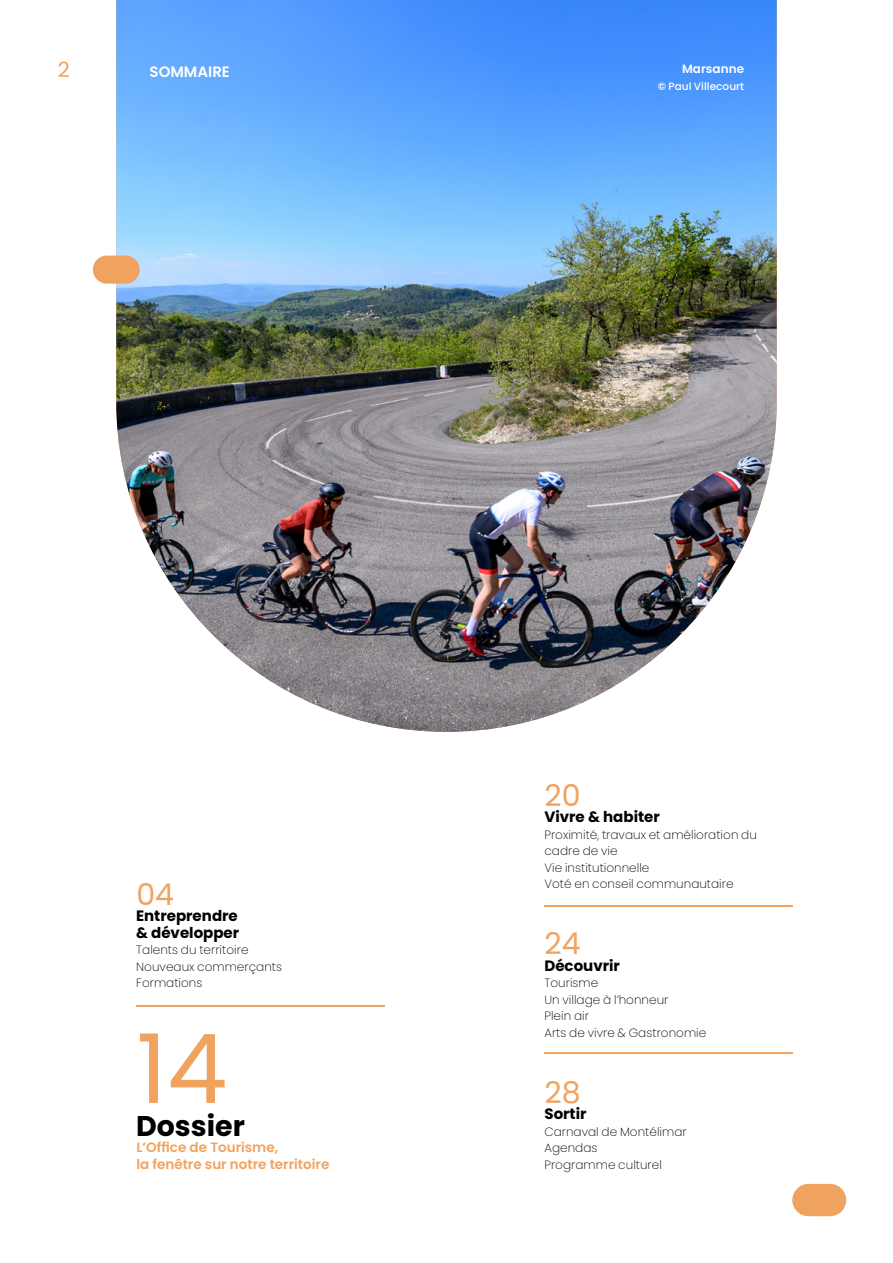
<style>
.page{position:relative;width:893px;height:1263px;background:#fff}
.page>*{position:absolute;margin:0;border:0;box-sizing:border-box;transform-origin:0 0}
.t1{font:96px "Poppins";color:#f0a25f}
.t2{font:30px "Poppins";color:#f0a25f}
.t3{font:700 28.5px "Poppins";color:#000}
.t4{font:21px "Poppins";color:#f0a25f}
.t5{font:700 15px/16.5px "Poppins";color:#000}
.t6{font:600 15px "Poppins";color:#fff}
.t7{font:600 13.5px/16.5px "Poppins";color:#f0a25f}
.t8{font:200 12px/16.5px "Poppins";letter-spacing:.005em;color:#000}
.t9{font:600 12px "Poppins";letter-spacing:.005em;color:#fff}
.t10{font:500 10.5px "Poppins";letter-spacing:.005em;color:#fff}
.s1{font-weight:600}
</style>
<div class="page">
<img style="left:116px;top:0;width:661px;height:732px">
<div style="left:93px;top:256px;width:47px;height:28px;background:#f0a25f;border-radius:14px"></div>
<div style="left:792px;top:1184px;width:54px;height:32px;background:#f0a25f;border-radius:16px"></div>
<hr style="left:544px;top:1052px;width:249px;height:1px;background:#f0a25f">
<hr style="left:544px;top:906px;width:249px;height:1px;background:#f0a25f">
<hr style="left:136px;top:1005px;width:249px;height:1px;background:#f0a25f">
<h3 class="t4" style="left:58px;top:57px;width:14px">2</h3>
<p class="t6" style="left:150px;top:63px;width:82px">SOMMAIRE</p>
<p class="t9" style="left:682px;top:62px;width:64px">Marsanne</p>
<p class="t10" style="left:658px;top:80px;width:88px"><span class="s1">©</span> Paul Villecourt</p>
<h2 class="t2" style="left:544px;top:778px;width:38px">20</h2>
<h2 class="t2" style="left:136px;top:877px;width:39px">04</h2>
<p class="t5" style="left:136px;top:908px;width:105px">Entreprendre &amp; développer</p>
<p class="t8" style="left:136px;top:942px;width:147px">Talents du territoire<br>Nouveaux commerçants<br>Formations</p>
<h1 class="t1" style="left:136px;top:1013px;width:93px">14</h1>
<h3 class="t3" style="left:136px;top:1109px;width:110px">Dossier</h3>
<p class="t7" style="left:136px;top:1139px;width:194px">L’Office de Tourisme,<br>la fenêtre sur notre territoire</p>
<p class="t5" style="left:544px;top:809px;width:117px">Vivre &amp; habiter</p>
<p class="t8" style="left:544px;top:826px;width:214px">Proximité, travaux et amélioration du cadre de vie<br>Vie institutionnelle<br>Voté en conseil communautaire</p>
<h2 class="t2" style="left:544px;top:926px;width:38px">24</h2>
<p class="t5" style="left:544px;top:957px;width:77px">Découvrir</p>
<p class="t8" style="left:544px;top:975px;width:163px">Tourisme<br>Un village à l’honneur<br>Plein air<br>Arts de vivre &amp; Gastronomie</p>
<h2 class="t2" style="left:544px;top:1075px;width:38px">28</h2>
<p class="t5" style="left:544px;top:1106px;width:44px">Sortir</p>
<p class="t8" style="left:544px;top:1123px;width:144px">Carnaval de Montélimar<br>Agendas<br>Programme culturel</p>
</div>
